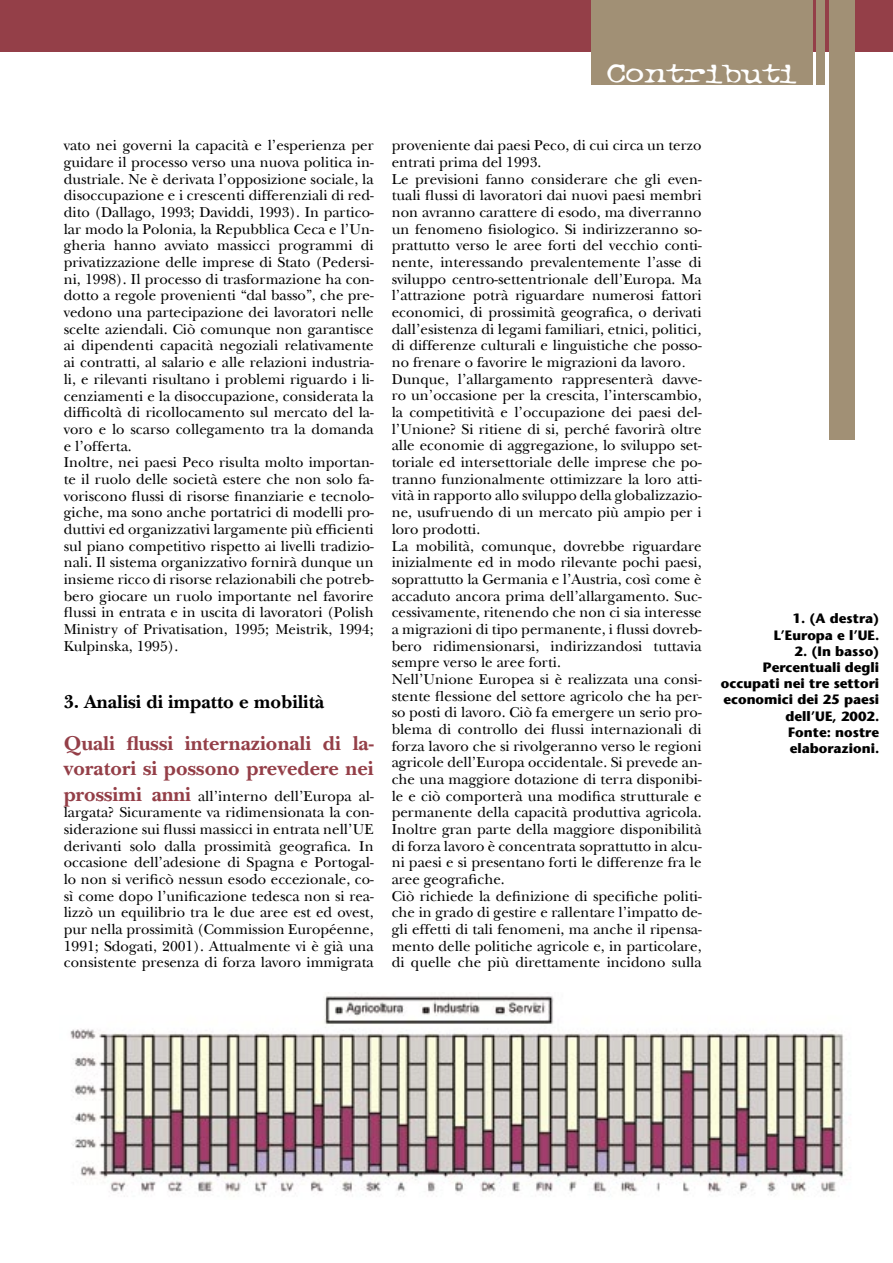
<style>
.page{position:relative;width:893px;height:1263px;background:#fff}
.page>*{position:absolute;margin:0;border:0;box-sizing:border-box;transform-origin:0 0}
.t1{font:30px "Typewriter Oldstyle";color:#fff;scale:1.35 1}
.t2{font:700 21px/25.3px "New Baskerville";color:#943f48}
.t3{font:700 19.5px "New Baskerville";color:#000}
.t4{font:15px/16.6px "New Baskerville";color:#000}
.t5{font:700 13.5px/16.2px "Stone Sans";color:#000;text-align:right}
.s1{font-weight:700;font-size:21px;color:#943f48}
.s2{font-style:italic}
</style>
<div class="page">
<div style="left:0;top:0;width:893px;height:52px;background:#943f48"></div>
<div style="left:830px;top:0;width:25px;height:439px;background:#a19075"></div>
<div style="left:591px;top:0;width:221px;height:85px;background:#a19075"></div>
<div style="left:816px;top:0;width:9px;height:85px;background:#a19075"></div>
<img style="left:70px;top:996px;width:780px;height:201px">
<h1 class="t1" style="left:607px;top:56px;width:142px">Contributi</h1>
<p class="t4" style="left:64px;top:137px;width:311px">vato nei governi la capacità e l’esperienza per guidare il processo verso una nuova politica in&shy;dustriale. Ne è derivata l’opposizione sociale, la disoccupazione e i crescenti differenziali di red&shy;dito (Dallago, 1993; Daviddi, 1993). In partico&shy;lar modo la Polonia, la Repubblica Ceca e l’Un&shy;gheria hanno avviato massicci programmi di privatizzazione delle imprese di Stato (Pedersi&shy;ni, 1998). Il processo di trasformazione ha con&shy;dotto a regole provenienti “dal basso”, che pre&shy;vedono una partecipazione dei lavoratori nelle scelte aziendali. Ciò comunque non garantisce ai dipendenti capacità negoziali relativamente ai contratti, al salario e alle relazioni industria&shy;li, e rilevanti risultano i problemi riguardo i li&shy;cenziamenti e la disoccupazione, considerata la difficoltà di ricollocamento sul mercato del la&shy;voro e lo scarso collegamento tra la domanda e l’offerta.<br>Inoltre, nei paesi Peco risulta molto importan&shy;te il ruolo delle società estere che non solo fa&shy;voriscono flussi di risorse finanziarie e tecnolo&shy;giche, ma sono anche portatrici di modelli pro&shy;duttivi ed organizzativi largamente più efficienti sul piano competitivo rispetto ai livelli tradizio&shy;nali. Il sistema organizzativo fornirà dunque un insieme ricco di risorse relazionabili che potreb&shy;bero giocare un ruolo importante nel favorire flussi in entrata e in uscita di lavoratori (Polish Ministry of Privatisation, 1995; Meistrik, 1994; Kulpinska, 1995).</p>
<h3 class="t3" style="left:64px;top:690px;width:262px">3. Analisi di impatto e mobilità</h3>
<h2 class="t2" style="left:64px;top:730px;width:311px">Quali flussi internazionali di la&shy;voratori si possono prevedere nei</h2>
<p class="t4" style="left:64px;top:787px;width:311px;text-align:justify"><span class="s1">prossimi anni</span> all’interno dell’Europa al&shy;largata? Sicuramente va ridimensionata la con&shy;siderazione sui flussi massicci in entrata nell’UE derivanti solo dalla prossimità geografica. In occasione dell’adesione di Spagna e Portogal&shy;lo non si verificò nessun esodo eccezionale, co&shy;sì come dopo l’unificazione tedesca non si rea&shy;lizzò un equilibrio tra le due aree est ed ovest, pur nella prossimità (Commission Européenne, 1991; Sdogati, 2001). Attualmente vi è già una consistente presenza di forza lavoro immigrata</p>
<p class="t4" style="left:392px;top:137px;width:311px">proveniente dai paesi Peco, di cui circa un terzo entrati prima del 1993.<br>Le previsioni fanno considerare che gli even&shy;tuali flussi di lavoratori dai nuovi paesi membri non avranno carattere di esodo, ma diverranno un fenomeno fisiologico. Si indirizzeranno so&shy;prattutto verso le aree forti del vecchio conti&shy;nente, interessando prevalentemente l’asse di sviluppo centro-settentrionale dell’Europa. Ma l’attrazione potrà riguardare numerosi fattori economici, di prossimità geografica, o derivati dall’esistenza di legami familiari, etnici, politici<span class="s2">, </span>di differenze culturali e linguistiche che posso&shy;no frenare o favorire le migrazioni da lavoro<span class="s2">.<br></span>Dunque, l’allargamento rappresenterà davve&shy;ro un’occasione per la crescita, l’interscambio, la competitività e l’occupazione dei paesi del&shy;l’Unione? Si ritiene di si, perché favorirà oltre alle economie di aggregazione, lo sviluppo set&shy;toriale ed intersettoriale delle imprese che po&shy;tranno funzionalmente ottimizzare la loro atti&shy;vità in rapporto allo sviluppo della globalizzazio&shy;ne, usufruendo di un mercato più ampio per i loro prodotti.<br>La mobilità, comunque, dovrebbe riguardare inizialmente ed in modo rilevante pochi paesi, soprattutto la Germania e l’Austria, così come è accaduto ancora prima dell’allargamento. Suc&shy;cessivamente, ritenendo che non ci sia interesse a migrazioni di tipo permanente, i flussi dovreb&shy;bero ridimensionarsi, indirizzandosi tuttavia sempre verso le aree forti.<br>Nell’Unione Europea si è realizzata una consi&shy;stente flessione del settore agricolo che ha per&shy;so posti di lavoro. Ciò fa emergere un serio pro&shy;blema di controllo dei flussi internazionali di forza lavoro che si rivolgeranno verso le regioni agricole dell’Europa occidentale. Si prevede an&shy;che una maggiore dotazione di terra disponibi&shy;le e ciò comporterà una modifica strutturale e permanente della capacità produttiva agricola.<br>Inoltre gran parte della maggiore disponibilità di forza lavoro è concentrata soprattutto in alcu&shy;ni paesi e si presentano forti le differenze fra le aree geografiche.<br>Ciò richiede la definizione di specifiche politi&shy;che in grado di gestire e rallentare l’impatto de&shy;gli effetti di tali fenomeni, ma anche il ripensa&shy;mento delle politiche agricole e, in particolare, di quelle che più direttamente incidono sulla</p>
<p class="t5" style="left:774px;top:610px;width:107px">1. (A destra)<br>L’Europa e l’UE.</p>
<p class="t5" style="left:721px;top:643px;width:160px">2. (In basso)<br>Percentuali degli occupati nei tre settori economici dei 25 paesi dell’UE, 2002.<br>Fonte: nostre elaborazioni.</p>
</div>
